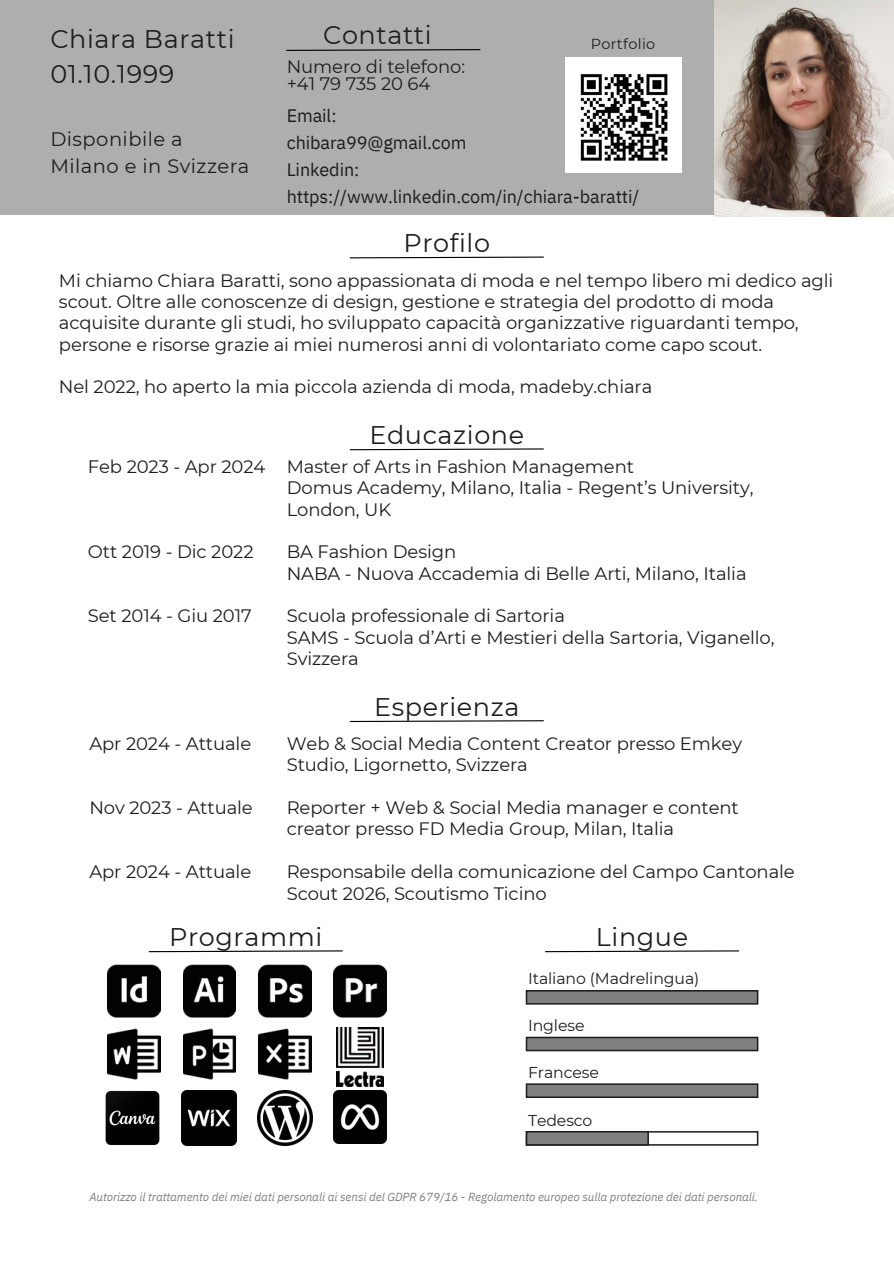
<style>
.page{position:relative;width:894px;height:1264px;background:#fff}
.page>*{position:absolute;margin:0;border:0;box-sizing:border-box;transform-origin:0 0}
.t1{font:25.5px/34.8px "Montserrat";letter-spacing:.025em;color:#1d1d1b}
.t2{font:19.5px/27px "Montserrat";letter-spacing:.025em;color:#1d1d1b}
.t3{font:18px/21.3px "Montserrat";letter-spacing:-.005em;color:#1d1d1b}
.t4{font:18px/27px "IBM Plex Sans";letter-spacing:-.005em;color:#1d1d1b}
.t5{font:15.75px "Montserrat";letter-spacing:-.005em;color:#1d1d1b}
.t6{font:14.4px "Montserrat";letter-spacing:.025em;color:#1d1d1b}
.t7{font:italic 11.7px "IBM Plex Sans";letter-spacing:-.005em;color:#818080}
</style>
<div class="page">
<img style="left:107px;top:964px;width:53px;height:53px">
<img style="left:183px;top:964px;width:53px;height:53px">
<img style="left:259px;top:964px;width:52px;height:53px">
<img style="left:183px;top:1028px;width:53px;height:52px">
<img style="left:333px;top:964px;width:53px;height:53px">
<img style="left:107px;top:1028px;width:53px;height:52px">
<img style="left:336px;top:1027px;width:47px;height:59px">
<img style="left:259px;top:1028px;width:52px;height:52px">
<div style="left:0;top:0;width:892px;height:214px;background:#aeaeae"></div>
<img style="left:714px;top:0;width:178px;height:216px">
<img style="left:565px;top:57px;width:115px;height:116px">
<svg style="left:286px;top:49px;width:195px;height:2px"></svg>
<svg style="left:349px;top:256px;width:195px;height:3px"></svg>
<svg style="left:349px;top:448px;width:195px;height:3px"></svg>
<svg style="left:349px;top:720px;width:195px;height:2px"></svg>
<img style="left:182px;top:1090px;width:55px;height:55px">
<img style="left:257px;top:1090px;width:55px;height:55px">
<img style="left:106px;top:1090px;width:54px;height:55px">
<svg style="left:148px;top:950px;width:195px;height:2px"></svg>
<svg style="left:545px;top:950px;width:194px;height:2px"></svg>
<img style="left:333px;top:1090px;width:53px;height:53px">
<svg style="left:525px;top:990px;width:233px;height:14px;background:#6e6e6d"></svg>
<svg style="left:525px;top:1036px;width:233px;height:15px;background:#747372"></svg>
<svg style="left:525px;top:1131px;width:233px;height:14px"></svg>
<svg style="left:525px;top:1083px;width:233px;height:14px;background:#747473"></svg>
<h2 class="t1" style="left:50px;top:21px;width:186px">Chiara Baratti<br>01.10.1999</h2>
<h2 class="t2" style="left:50px;top:125px;width:200px">Disponibile a<br>Milano e in Svizzera</h2>
<h1 class="t1" style="left:323px;top:18px;width:110px">Contatti</h1>
<h2 class="t6" style="left:590px;top:35px;width:66px">Portfolio</h2>
<p class="t3" style="left:286px;top:58px;width:180px;line-height:16.8px">Numero di telefono: +41 79 735 20 64</p>
<p class="t4" style="left:286px;top:101px;width:354px">Email:<br>chibara99@gmail.com<br>Linkedin: https://www.linkedin.com/in/chiara-baratti/</p>
<h2 class="t1" style="left:403px;top:225px;width:88px">Profilo</h2>
<h2 class="t3" style="left:59px;top:269px;width:775px">Mi chiamo Chiara Baratti, sono appassionata di moda e nel tempo libero mi dedico agli scout. Oltre alle conoscenze di design, gestione e strategia del prodotto di moda acquisite durante gli studi, ho sviluppato capacità organizzative riguardanti tempo, persone e risorse grazie ai miei numerosi anni di volontariato come capo scout.</h2>
<h2 class="t3" style="left:59px;top:376px;width:594px">Nel 2022, ho aperto la mia piccola azienda di moda, madeby.chiara</h2>
<h1 class="t3" style="left:88px;top:455px;width:179px">Feb 2023 - Apr 2024</h1>
<p class="t3" style="left:88px;top:541px;width:167px">Ott 2019 - Dic 2022</p>
<h2 class="t3" style="left:88px;top:605px;width:165px">Set 2014 - Giu 2017</h2>
<p class="t3" style="left:89px;top:732px;width:163px">Apr 2024 - Attuale</p>
<h2 class="t3" style="left:89px;top:797px;width:165px">Nov 2023 - Attuale</h2>
<h2 class="t3" style="left:89px;top:861px;width:163px">Apr 2024 - Attuale</h2>
<h1 class="t1" style="left:369px;top:417px;width:156px">Educazione</h1>
<h2 class="t3" style="left:286px;top:455px;width:468px">Master of Arts in Fashion Management<br>Domus Academy, Milano, Italia - Regent’s University,<br>London, UK</h2>
<h2 class="t3" style="left:286px;top:541px;width:461px">BA Fashion Design<br>NABA - Nuova Accademia di Belle Arti, Milano, Italia</h2>
<h1 class="t3" style="left:286px;top:605px;width:489px">Scuola professionale di Sartoria<br>SAMS - Scuola d’Arti e Mestieri della Sartoria, Viganello,<br>Svizzera</h1>
<p class="t1" style="left:374px;top:689px;width:147px">Esperienza</p>
<h2 class="t3" style="left:286px;top:732px;width:457px">Web &amp; Social Media Content Creator presso Emkey<br>Studio, Ligornetto, Svizzera</h2>
<p class="t3" style="left:286px;top:797px;width:453px">Reporter + Web &amp; Social Media manager e content creator presso FD Media Group, Milan, Italia</p>
<h1 class="t3" style="left:286px;top:861px;width:509px">Responsabile della comunicazione del Campo Cantonale<br>Scout 2026, Scoutismo Ticino</h1>
<p class="t1" style="left:169px;top:919px;width:154px">Programmi</p>
<p class="t1" style="left:595px;top:919px;width:94px">Lingue</p>
<h2 class="t5" style="left:528px;top:968px;width:173px">Italiano (Madrelingua)</h2>
<h2 class="t5" style="left:528px;top:1015px;width:58px">Inglese</h2>
<h2 class="t5" style="left:528px;top:1063px;width:72px">Francese</h2>
<h1 class="t5" style="left:528px;top:1110px;width:66px">Tedesco</h1>
<h2 class="t7" style="left:89px;top:1188px;width:670px">Autorizzo il trattamento dei miei dati personali ai sensi del GDPR 679/16 - Regolamento europeo sulla protezione dei dati personali.</h2>
</div>
